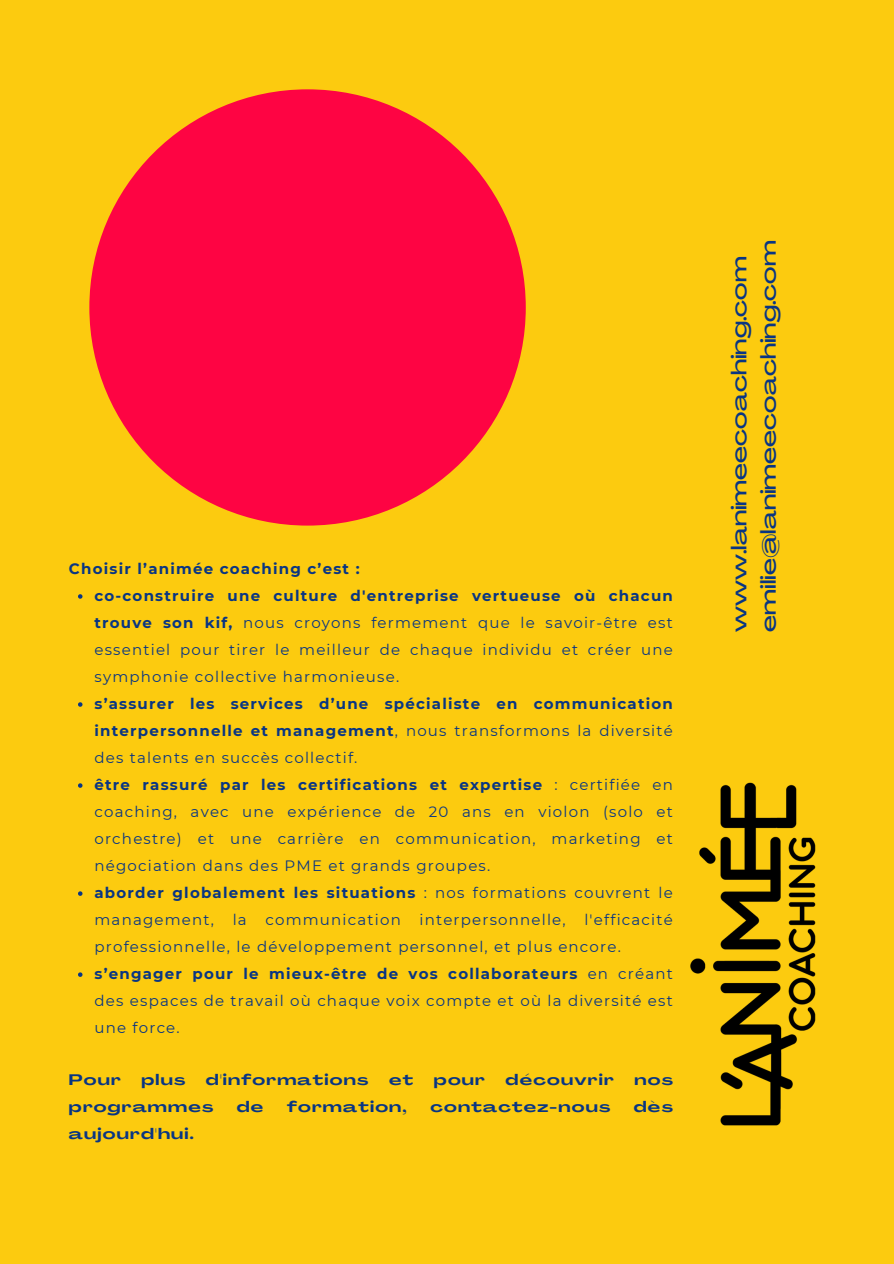
<style>
.page{position:relative;width:894px;height:1264px;background:#fff}
.page>*{position:absolute;margin:0;border:0;box-sizing:border-box;transform-origin:0 0}
.t1{font:500 21px/29.2px "Agrandir Grand";color:#093583}
.t2{font:15px/27px "Montserrat";letter-spacing:.08em;color:#093583;text-align:justify}
.t3{font:700 15px/27px "Montserrat";letter-spacing:.08em;color:#093583;text-align:justify}
.t4{font:700 15px "Agrandir Grand";letter-spacing:.08em;color:#093583}
.s1{font-weight:700}
.s2{font-weight:400}
</style>
<div class="page">
<div style="left:0;top:0;width:893px;height:1263px;background:#fccb0f"></div>
<div style="left:89px;top:89px;width:436px;height:436px;background:#fe0443;border-radius:50%"></div>
<img style="left:690px;top:782px;width:126px;height:344px">
<svg style="left:78px;top:594px;width:4px;height:4px"></svg>
<svg style="left:78px;top:702px;width:4px;height:4px"></svg>
<svg style="left:78px;top:783px;width:4px;height:4px"></svg>
<svg style="left:78px;top:891px;width:4px;height:4px"></svg>
<svg style="left:78px;top:972px;width:4px;height:4px"></svg>
<h2 class="t3" style="left:69px;top:555px;width:292px">Choisir l’animée coaching c’est :</h2>
<p class="t2" style="left:94px;top:582px;width:579px"><span class="s1">co-construire une culture d'entreprise vertueuse où chacun trouve son kif,</span> nous croyons fermement que le savoir-être est essentiel pour tirer le meilleur de chaque individu et créer une symphonie collective harmonieuse.</p>
<p class="t3" style="left:94px;top:690px;width:579px">s’assurer les services d’une spécialiste en communication interpersonnelle et management<span class="s2">, nous transformons la diversité des talents en succès collectif.</span></p>
<p class="t2" style="left:94px;top:771px;width:579px"><span class="s1">être rassuré par les certifications et expertise</span> : certifiée en coaching, avec une expérience de 20 ans en violon (solo et orchestre) et une carrière en communication, marketing et négociation dans des PME et grands groupes.</p>
<p class="t2" style="left:94px;top:879px;width:579px"><span class="s1">aborder globalement les situations</span> : nos formations couvrent le management, la communication interpersonnelle, l'efficacité professionnelle, le développement personnel, et plus encore.</p>
<p class="t2" style="left:94px;top:960px;width:579px"><span class="s1">s’engager pour le mieux-être de vos collaborateurs</span> en créant des espaces de travail où chaque voix compte et où la diversité est une force.</p>
<h2 class="t4" style="left:69px;top:1073px;width:53px">Pour</h2>
<h2 class="t4" style="left:141px;top:1073px;width:45px">plus</h2>
<h2 class="t4" style="left:206px;top:1073px;width:164px">d'informations</h2>
<h2 class="t4" style="left:389px;top:1073px;width:26px">et</h2>
<h2 class="t4" style="left:434px;top:1073px;width:52px">pour</h2>
<h2 class="t4" style="left:505px;top:1073px;width:109px">découvrir</h2>
<h2 class="t4" style="left:634px;top:1073px;width:40px">nos</h2>
<h2 class="t4" style="left:69px;top:1100px;width:146px">programmes</h2>
<h2 class="t4" style="left:237px;top:1100px;width:28px">de</h2>
<h2 class="t4" style="left:287px;top:1100px;width:121px">formation,</h2>
<h2 class="t4" style="left:430px;top:1100px;width:181px">contactez-nous</h2>
<h2 class="t4" style="left:633px;top:1100px;width:40px">dès</h2>
<h2 class="t4" style="left:69px;top:1127px;width:126px">aujourd'hui.</h2>
<p class="t1" style="left:726px;top:631px;width:392px;rotate:-90deg">www.lanimeecoaching.com emilie@lanimeecoaching.com</p>
</div>
